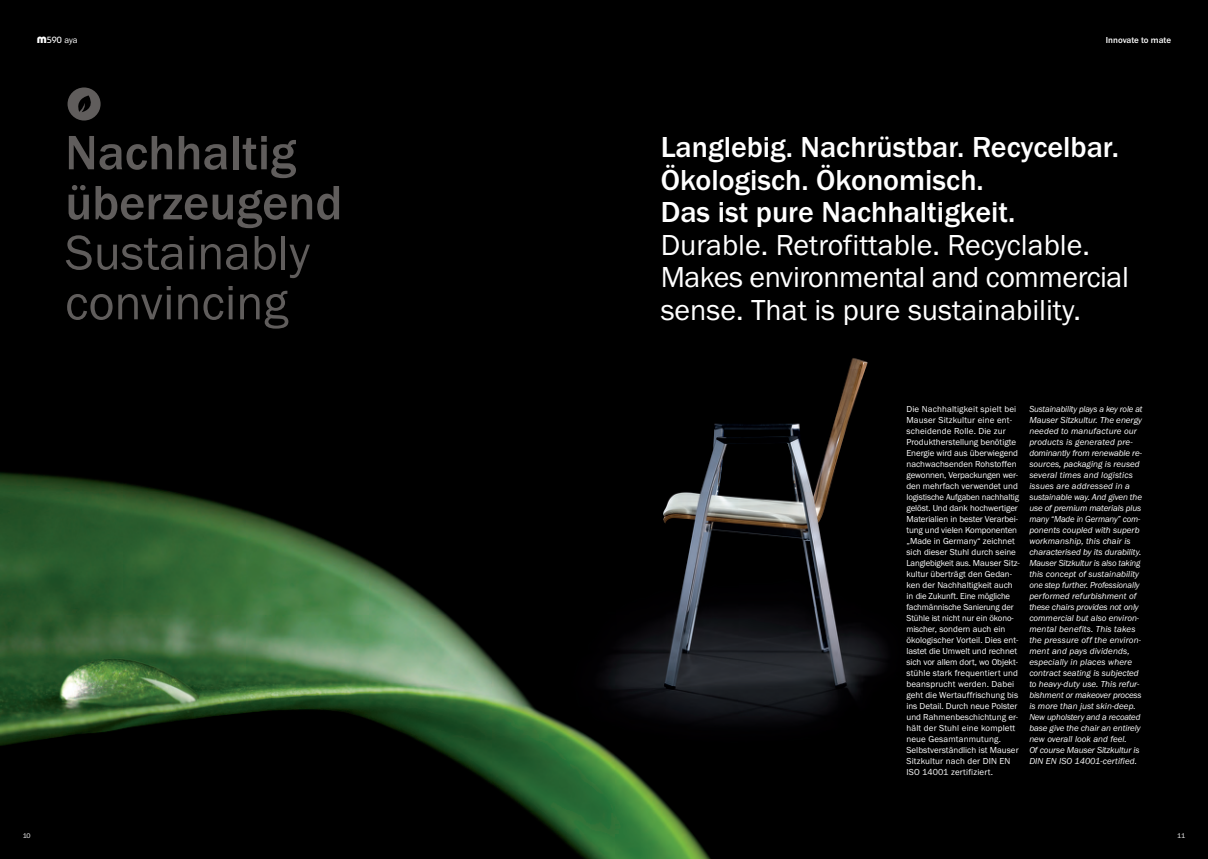
<style>
.page{position:relative;width:1208px;height:859px;background:#fff}
.page>*{position:absolute;margin:0;border:0;box-sizing:border-box;transform-origin:0 0}
.t1{font:500 50px/50px "Franklin Gothic";color:#605d5c}
.t2{font:50px/50px "Franklin Gothic";color:#605d5c}
.t3{font:30px/32.5px "Franklin Gothic";color:#fff}
.t4{font:500 30px/32.5px "Franklin Gothic";color:#fff}
.t5{font:9px/11px "Franklin Gothic";color:#fff}
.t6{font:italic 9px/11px "Franklin Gothic";color:#fff}
.t7{font:500 9px "Franklin Gothic";color:#fff}
.t8{font:500 9px "Bauhaus";color:#fff}
.t9{font:7px "Franklin Gothic";color:#fff}
.s1{font-weight:700;font-size:13px}
.s2{font-family:"Franklin Gothic";font-weight:400}
</style>
<div class="page">
<img style="left:0;top:0;width:1207px;height:859px">
<svg style="left:68px;top:87px;width:33px;height:34px"></svg>
<p class="t8" style="left:37px;top:37px;width:42px"><span class="s1">m</span>590 <span class="s2">aya</span></p>
<p class="t7" style="left:1105px;top:35px;width:67px">Innovate to mate</p>
<h1 class="t1" style="left:65px;top:127px;width:279px">Nachhaltig überzeugend</h1>
<h1 class="t2" style="left:65px;top:227px;width:246px">Sustainably convincing</h1>
<h2 class="t4" style="left:660px;top:130px;width:460px">Langlebig. Nachrüstbar. Recycelbar.<br>Ökologisch. Ökonomisch.<br>Das ist pure Nachhaltigkeit.</h2>
<h2 class="t3" style="left:660px;top:228px;width:470px">Durable. Retrofittable. Recyclable.<br>Makes environmental and commercial sense. That is pure sustainability.</h2>
<p class="t5" style="left:906px;top:403px;width:115px">Die Nachhaltigkeit spielt bei<br>Mauser Sitzkultur eine ent&shy;scheidende Rolle. Die zur<br>Produktherstellung benötigte<br>Energie wird aus überwiegend nachwachsenden Rohstoffen gewonnen, Verpackungen wer&shy;den mehrfach verwendet und logistische Aufgaben nachhaltig gelöst. Und dank hochwertiger<br>Materialien in bester Verarbei&shy;tung und vielen Komponenten „Made in Germany“ zeichnet sich dieser Stuhl durch seine<br>Langlebigkeit aus. Mauser Sitz&shy;kultur überträgt den Gedan&shy;ken der Nachhaltigkeit auch in die Zukunft. Eine mögliche fachmännische Sanierung der<br>Stühle ist nicht nur ein ökono&shy;mischer, s ondern auch ein ökologischer Vorteil. Dies ent&shy;lastet die Umwelt und rechnet sich vor allem dort, wo Objekt&shy;stühle stark frequentiert und beansprucht werden. Dabei geht die Wertauffrischung bis ins Detail. Durch neue Polster und Rahmenbeschichtung er&shy;hält der Stuhl eine komplett neue Gesamtanmutung.<br>Selbstverständlich ist Mauser<br>Sitzkultur nach der DIN EN<br>ISO 14001 zertifiziert.</p>
<p class="t6" style="left:1029px;top:403px;width:115px">Sustainability plays a key role at<br>Mauser Sitzkultur. The energy needed to manufacture our products is generated pre&shy;dominantly from renewable re&shy;sources, packaging is reused several times and logistics issues are addressed in a sustainable way. And given the use of premium materials plus many “Made in Germany” com&shy;ponents coupled with superb workmanship, this chair is characterised by its durability.<br>Mauser Sitzkultur is also taking this concept of sustainability one step further. Professionally performed refurbishment of these chairs provides not only commercial but also environ&shy;mental benefits. This takes the pressure off the environ&shy;ment and pays dividends, especially in places where contract seating is subjected to heavy-duty use. This refur&shy;bishment or makeover process is more than just skin-deep.<br>New upholstery and a recoated base give the chair an entirely new overall look and feel.<br>Of course Mauser Sitzkultur is<br>DIN EN ISO 14001-certified.</p>
<p class="t9" style="left:23px;top:831px;width:9px">10</p>
<p class="t9" style="left:1177px;top:831px;width:10px">11</p>
</div>
